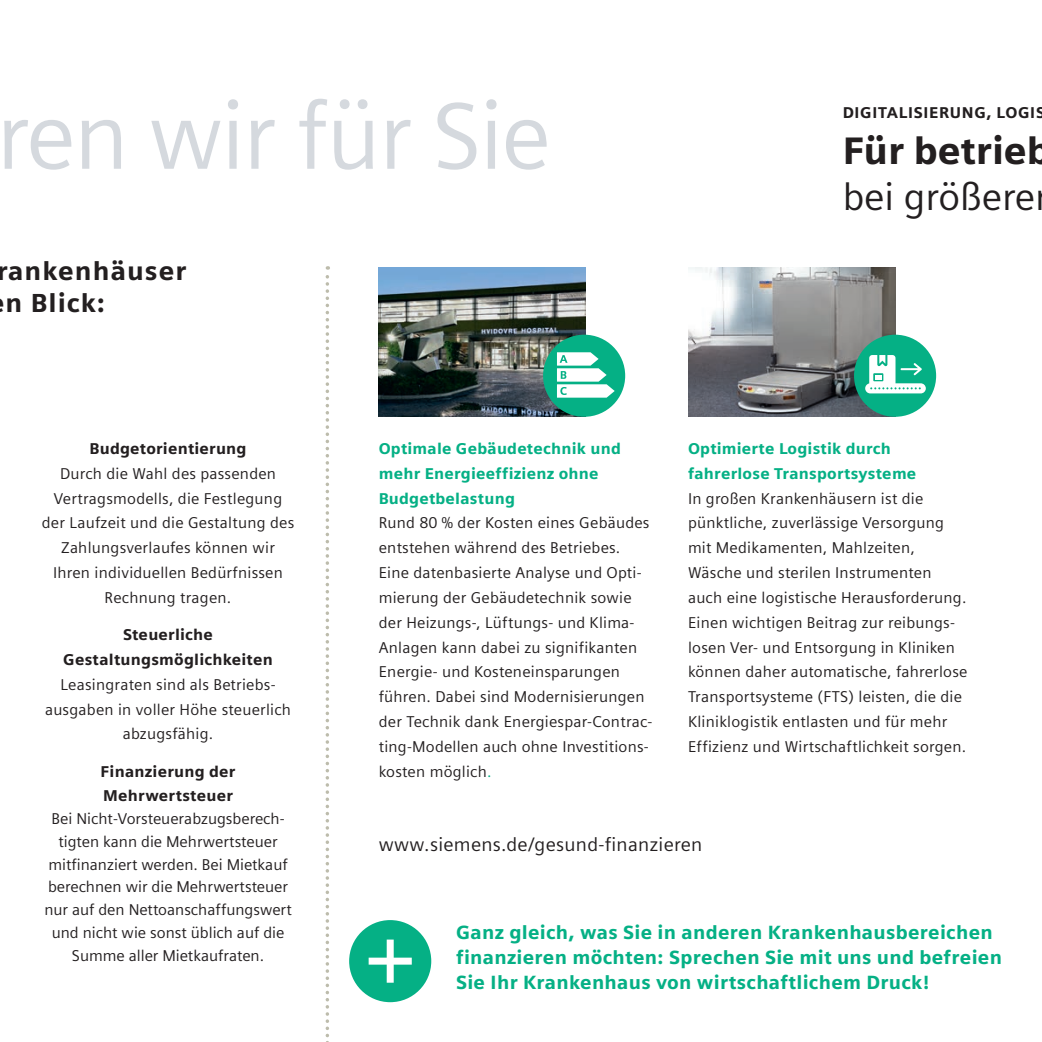
<style>
.page{position:relative;width:1042px;height:1042px;background:#fff}
.page>*{position:absolute;margin:0;border:0;box-sizing:border-box;transform-origin:0 0}
.t1{font:94.5px "Siemens Sans Pro";letter-spacing:-.02em;color:#d5d9de}
.t2{font:700 38.5px "Siemens Sans Pro";color:#231f20}
.t3{font:38.5px "Siemens Sans Pro";color:#231f20}
.t4{font:700 26.25px/31.5px "Siemens Sans Pro";letter-spacing:.04em;color:#231f20}
.t5{font:700 19.25px/25px "Siemens Sans Pro";letter-spacing:.015em;color:#05b085}
.t6{font:19.25px "Siemens Sans Pro";letter-spacing:.015em;color:#231f20}
.t7{font:15.75px/24.8px "Siemens Sans Pro";letter-spacing:.015em;color:#231f20;text-align:center}
.t8{font:700 15.75px/24.8px "Siemens Sans Pro";letter-spacing:.015em;color:#05b085}
.t9{font:700 15.75px/24.8px "Siemens Sans Pro";letter-spacing:.015em;color:#231f20;text-align:center}
.t10{font:700 15.75px "Siemens Sans Pro";letter-spacing:.045em;color:#231f20}
.s1{color:#05b085}
</style>
<div class="page">
<svg style="left:326px;top:266px;width:3px;height:776px"></svg>
<img style="left:379px;top:268px;width:207px;height:149px">
<img style="left:688px;top:268px;width:207px;height:149px">
<div style="left:854px;top:335px;width:82px;height:82px;background:#05b085;border-radius:50%"></div>
<svg style="left:865px;top:355px;width:61px;height:38px"></svg>
<div style="left:543px;top:335px;width:82px;height:82px;background:#05b085;border-radius:50%"></div>
<svg style="left:557px;top:352px;width:58px;height:46px"></svg>
<div style="left:349px;top:920px;width:82px;height:82px;background:#05b085;border-radius:50%"></div>
<div style="left:387px;top:939px;width:7px;height:43px;background:#fff"></div>
<div style="left:369px;top:957px;width:43px;height:7px;background:#fff"></div>
<h1 class="t1" style="left:-4px;top:65px;width:556px">ren wir für Sie</h1>
<h3 class="t4" style="left:5px;top:253px;width:183px;text-indent:-9px">rankenhäuser n Blick:</h3>
<p class="t10" style="left:842px;top:99px;width:204px">DIGITALISIERUNG, LOGIS</p>
<h2 class="t2" style="left:842px;top:120px;width:210px">Für betrieb</h2>
<h2 class="t3" style="left:842px;top:168px;width:194px">bei größere</h2>
<p class="t9" style="left:90px;top:435px;width:159px">Budgetorientierung</p>
<p class="t7" style="left:42px;top:460px;width:254px">Durch die Wahl des passenden<br>Vertragsmodells, die Festlegung der Laufzeit und die Gestaltung des<br>Zahlungsverlaufes können wir<br>Ihren individuellen Bedürfnissen<br>Rechnung tragen.</p>
<p class="t9" style="left:63px;top:621px;width:211px">Steuerliche<br>Gestaltungsmöglichkeiten</p>
<p class="t7" style="left:45px;top:670px;width:248px">Leasingraten sind als Betriebs&shy;ausgaben in voller Höhe steuerlich abzugsfähig.</p>
<p class="t9" style="left:101px;top:757px;width:136px;text-align:left">Finanzierung der<br>Mehrwertsteuer</p>
<p class="t7" style="left:44px;top:806px;width:249px;line-height:22.8px">Bei Nicht-Vorsteuerabzugsberech&shy;tigten kann die Mehrwertsteuer mitfinanziert werden. Bei Mietkauf berechnen wir die Mehrwertsteuer nur auf den Nettoanschaffungswert und nicht wie sonst üblich auf die Summe aller Mietkaufraten.</p>
<p class="t8" style="left:379px;top:435px;width:244px">Optimale Gebäudetechnik und mehr Energieeffizienz ohne<br>Budgetbelastung</p>
<p class="t7" style="left:379px;top:509px;width:275px;text-align:left">Rund 80 % der Kosten eines Gebäudes entstehen während des Betriebes.<br>Eine datenbasierte Analyse und Opti&shy;mierung der Gebäudetechnik sowie der Heizungs-, Lüftungs- und Klima-Anlagen kann dabei zu signifikanten Energie- und Kosteneinsparungen führen. Dabei sind Modernisierungen der Technik dank Energiespar-Contrac&shy;ting-Modellen auch ohne Investitions&shy;kosten möglich<span class="s1">.</span></p>
<p class="t8" style="left:688px;top:435px;width:230px">Optimierte Logistik durch fahrerlose Transportsysteme</p>
<p class="t7" style="left:688px;top:484px;width:281px;text-align:left">In großen Krankenhäusern ist die pünktliche, zuverlässige Versorgung mit Medikamenten, Mahlzeiten, Wäsche und sterilen Instrumenten auch eine logistische Herausforderung.<br>Einen wichtigen Beitrag zur reibungs&shy;losen Ver- und Entsorgung in Kliniken können daher automatische, fahrerlose Transportsysteme (FTS) leisten, die die Kliniklogistik entlasten und für mehr Effizienz und Wirtschaftlichkeit sorgen.</p>
<p class="t6" style="left:379px;top:830px;width:325px">www.siemens.de/gesund-finanzieren</p>
<p class="t5" style="left:456px;top:918px;width:547px">Ganz gleich, was Sie in anderen Krankenhausbereichen finanzieren möchten: Sprechen Sie mit uns und befreien<br>Sie Ihr Krankenhaus von wirtschaftlichem Druck!</p>
</div>
